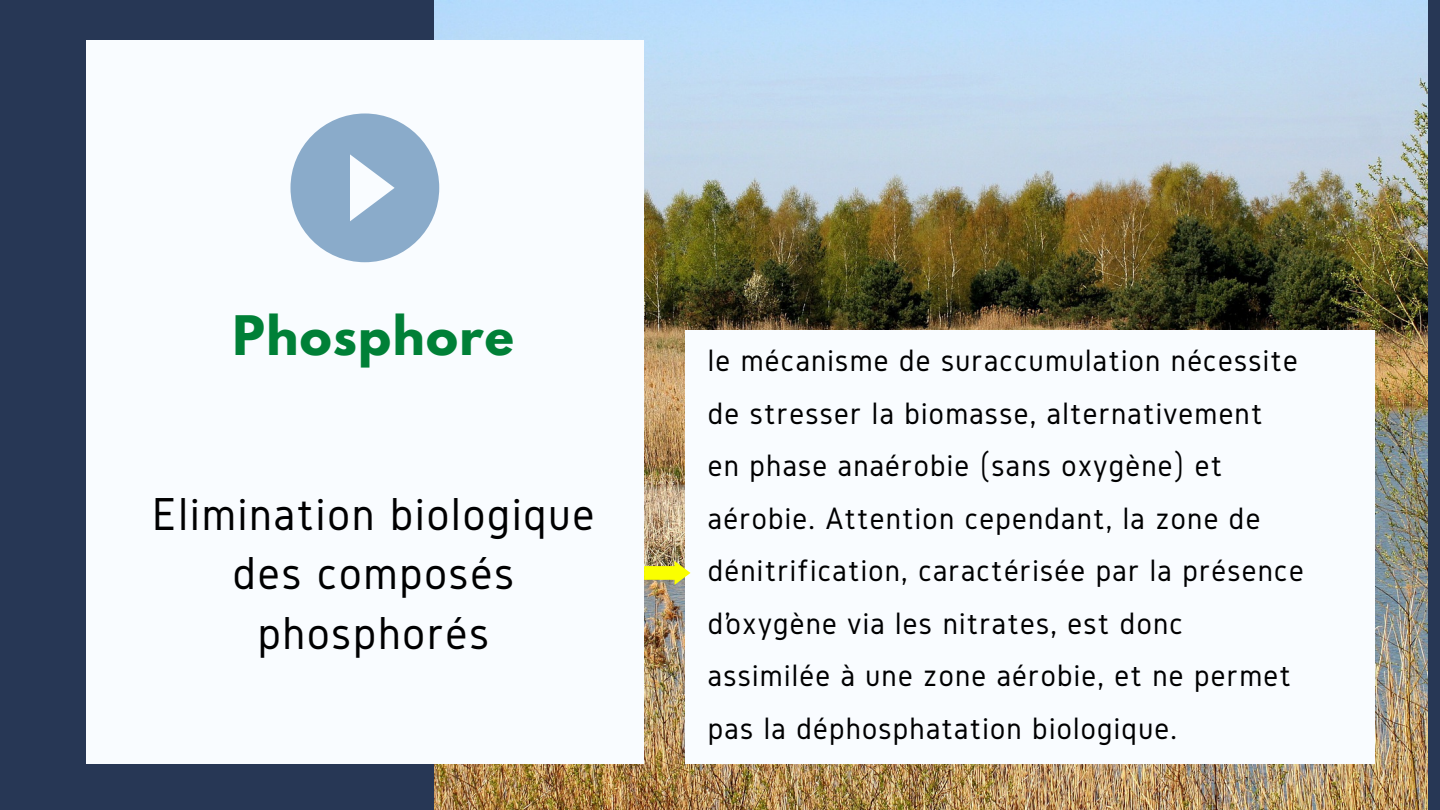
<style>
.page{position:relative;width:1440px;height:810px;background:#273755}
.page>*{position:absolute;margin:0;border:0;box-sizing:border-box;transform-origin:0 0}
.t1{font:700 48.2px "League Spartan";letter-spacing:.03em;color:#008037}
.t2{font:48px/59.7px "Gidole";letter-spacing:.04em;color:#000;text-align:center}
.t3{font:32.1px/52.5px "Gidole";letter-spacing:.04em;color:#000}
</style>
<div class="page">
<img style="left:435px;top:0;width:993px;height:810px">
<div style="left:86px;top:40px;width:558px;height:723px;background:#f9fcff"></div>
<svg style="left:290px;top:113px;width:149px;height:149px"></svg>
<div style="left:685px;top:330px;width:689px;height:433px;background:#f9fcff"></div>
<svg style="left:644px;top:561px;width:47px;height:24px"></svg>
<h1 class="t1" style="left:233px;top:311px;width:283px">Phosphore</h1>
<h2 class="t2" style="left:152px;top:483px;width:444px">Elimination biologique des composés phosphorés</h2>
<p class="t3" style="left:708px;top:334px;width:597px">le mécanisme de suraccumulation nécessite de stresser la biomasse, alternativement<br>en phase anaérobie (sans oxygène) et aérobie. Attention cependant, la zone de dénitrification, caractérisée par la présence d’oxygène via les nitrates, est donc assimilée à une zone aérobie, et ne permet pas la déphosphatation biologique.</p>
</div>
